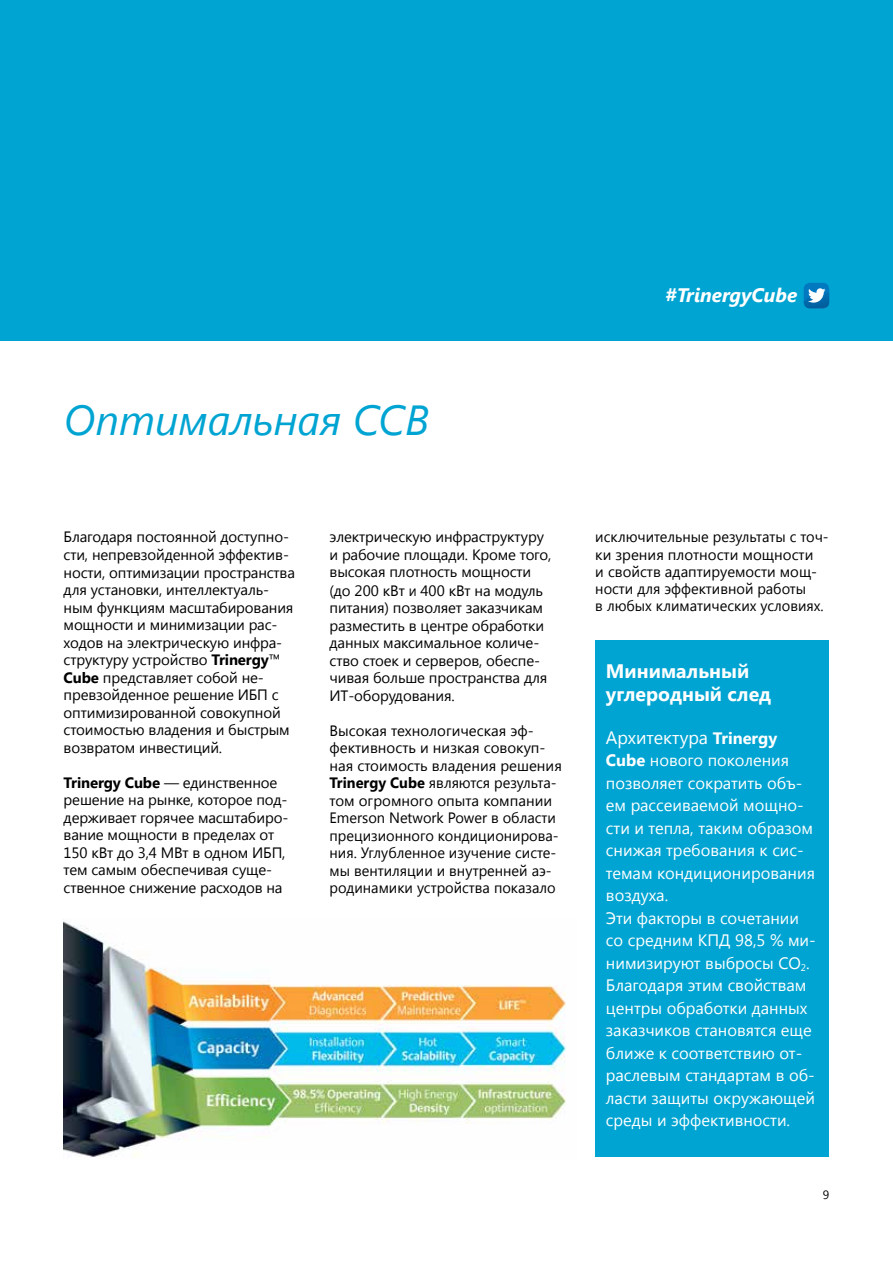
<style>
.page{position:relative;width:893px;height:1263px;background:#fff}
.page>*{position:absolute;margin:0;border:0;box-sizing:border-box;transform-origin:0 0}
.t1{font:italic 42px "Segoe UI";color:#00a4d2}
.t2{font:700 19.5px/23.4px "Segoe UI";color:#fff}
.t3{font:italic 700 19.5px "Segoe UI";color:#fff}
.t4{font:18px "Segoe UI";color:#fff}
.t5{font:16.5px/22.5px "Segoe UI";color:#fff}
.t6{font:15px/17.5px "Segoe UI";letter-spacing:-.01em;color:#000}
.t7{font:12px "Segoe UI";color:#000}
.s1{font-weight:700}
.s2{font-weight:700;font-size:16.5px}
</style>
<div class="page">
<div style="left:0;top:0;width:893px;height:340px;background:#00a4d2"></div>
<div style="left:595px;top:640px;width:234px;height:517px;background:#00a4d2"></div>
<img style="left:64px;top:921px;width:502px;height:236px">
<div style="left:804px;top:283px;width:25px;height:25px;background:#0079c1;border-radius:6px"></div>
<svg style="left:804px;top:288px;width:25px;height:20px"></svg>
<h2 class="t3" style="left:665px;top:281px;width:133px">#TrinergyCube</h2>
<h1 class="t1" style="left:64px;top:390px;width:367px">Оптимальная ССВ</h1>
<p class="t6" style="left:64px;top:528px;width:233px">Благодаря постоянной доступно&shy;сти, непревзойденной эффектив&shy;ности, оптимизации пространства для установки, интеллектуаль&shy;ным функциям масштабирования мощности и минимизации рас&shy;ходов на электрическую инфра&shy;структуру устройство <span class="s1">Trinergy</span>™<br><span class="s1">Cube</span> представляет собой не&shy;превзойденное решение ИБП с оптимизированной совокупной стоимостью владения и быстрым возвратом инвестиций.</p>
<p class="t6" style="left:64px;top:773px;width:226px"><span class="s1">Trinergy Cube</span> — единственное решение на рынке, которое под&shy;держивает горячее масштабиро&shy;вание мощности в пределах от<br>150 кВт до 3,4 МВт в одном ИБП, тем самым обеспечивая суще&shy;ственное снижение расходов на</p>
<p class="t6" style="left:330px;top:528px;width:223px">электрическую инфраструктуру и рабочие площади. Кроме того, высокая плотность мощности (до 200 кВт и 400 кВт на модуль питания) позволяет заказчикам разместить в центре обработки данных максимальное количе&shy;ство стоек и серверов, обеспе&shy;чивая больше пространства для<br>ИТ-оборудования.</p>
<p class="t6" style="left:330px;top:721px;width:234px">Высокая технологическая эф&shy;фективность и низкая совокуп&shy;ная стоимость владения решения<br><span class="s1">Trinergy Cube</span> являются результа&shy;том огромного опыта компании<br>Emerson Network Power в области прецизионного кондиционирова&shy;ния. Углубленное изучение систе&shy;мы вентиляции и внутренней аэ&shy;родинамики устройства показало</p>
<p class="t6" style="left:595px;top:528px;width:235px">исключительные результаты с точ&shy;ки зрения плотности мощности<br>и свойств адаптируемости мощ&shy;ности для эффективной работы<br>в любых климатических условиях.</p>
<h2 class="t2" style="left:606px;top:658px;width:167px">Минимальный углеродный след</h2>
<p class="t4" style="left:606px;top:725px;width:173px">Архитектура <span class="s2">Trinergy</span></p>
<p class="t5" style="left:606px;top:748px;width:211px"><span class="s1">Cube</span> нового поколения позволяет сократить объ&shy;ем рассеиваемой мощно&shy;сти и тепла, таким образом снижая требования к сис&shy;темам кондиционирования воздуха.<br>Эти факторы в сочетании со средним КПД 98,5 % ми&shy;нимизируют выбросы CO<sub>2</sub>.<br>Благодаря этим свойствам центры обработки данных заказчиков становятся еще ближе к соответствию от&shy;раслевым стандартам в об&shy;ласти защиты окружающей среды и эффективности.</p>
<p class="t7" style="left:823px;top:1187px;width:8px">9</p>
</div>
